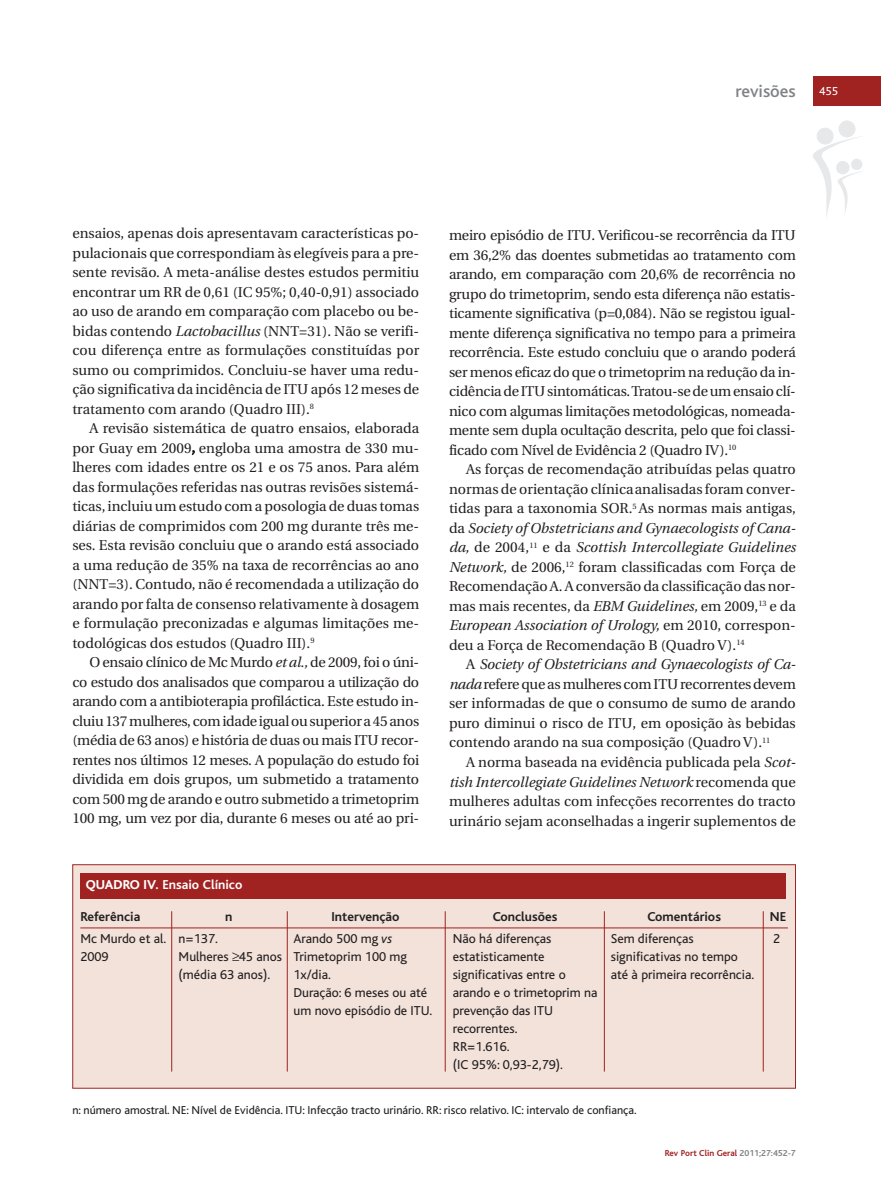
<style>
.page{position:relative;width:881px;height:1191px;background:#fff}
.page>*{position:absolute;margin:0;border:0;box-sizing:border-box;transform-origin:0 0}
.t1{font:500 18px "Bliss";color:#808285}
.t2{font:14.25px/19.5px "Utopia";color:#231f20;text-align:justify}
.t3{font:13.5px/18px "Bliss";color:#231f20}
.t4{font:700 13.5px "Bliss";color:#231f20}
.t5{font:700 13.5px "Bliss";color:#fff}
.t6{font:12px "Bliss";color:#231f20}
.t7{font:12px "Bliss";color:#fff}
.t8{font:700 9px "Bliss";color:#a02322}
.s1{font-style:italic}
.s2{font-weight:800}
.s3{color:#808285}
</style>
<div class="page">
<svg style="left:813px;top:120px;width:49px;height:97px"></svg>
<div style="left:812px;top:77px;width:68px;height:29px;background:#a02322"></div>
<div style="left:73px;top:865px;width:721px;height:222px;background:#f2e2da"></div>
<div style="left:72px;top:864px;width:723px;height:224px;border:1px solid #a02322"></div>
<hr style="left:80px;top:927px;width:707px;height:1px;background:#a02322">
<div style="left:81px;top:873px;width:704px;height:25px;background:#a02322"></div>
<hr style="left:171px;top:911px;width:1px;height:160px;background:#a02322">
<hr style="left:287px;top:911px;width:1px;height:160px;background:#a02322">
<hr style="left:444px;top:911px;width:1px;height:160px;background:#a02322">
<hr style="left:603px;top:911px;width:1px;height:160px;background:#a02322">
<hr style="left:762px;top:911px;width:1px;height:160px;background:#a02322">
<p class="t1" style="left:735px;top:85px;width:62px">revisões</p>
<p class="t7" style="left:819px;top:87px;width:20px">455</p>
<p class="t2" style="left:72px;top:225px;width:348px">ensaios, apenas dois apresentavam características po&shy;pulacionais que correspondiam às elegíveis para a pre&shy;sente revisão. A meta-análise destes estudos permitiu encontrar um RR de 0,61 (IC 95%; 0,40-0,91) associado ao uso de arando em comparação com placebo ou be&shy;bidas contendo <span class="s1">Lactobacillus</span> (NNT=31). Não se verifi&shy;cou diferença entre as formulações constituídas por sumo ou comprimidos. Concluiu-se haver uma redu&shy;ção significativa da incidência de ITU após 12 meses de tratamento com arando (Quadro III).<sup>8</sup></p>
<p class="t2" style="left:72px;top:420px;width:348px;text-indent:17px">A revisão sistemática de quatro ensaios, elaborada por Guay em 2009, engloba uma amostra de 330 mu&shy;lheres com idades entre os 21 e os 75 anos. Para além das formulações referidas nas outras revisões sistemá&shy;ticas, incluiu um estudo com a posologia de duas tomas diárias de comprimidos com 200 mg durante três me&shy;ses. Esta revisão concluiu que o arando está associado a uma redução de 35% na taxa de recorrências ao ano (NNT=3). Contudo, não é recomendada a utilização do arando por falta de consenso relativamente à dosagem e formulação preconizadas e algumas limitações me&shy;todológicas dos estudos (Quadro III).<sup>9</sup></p>
<p class="t2" style="left:72px;top:654px;width:348px;text-indent:17px">O ensaio clínico de Mc Murdo <span class="s1">et al.,</span> de 2009, foi o úni&shy;co estudo dos analisados que comparou a utilização do arando com a antibioterapia profiláctica. Este estudo in&shy;cluiu137mulheres,comidadeigualousuperiora45anos (média de 63 anos) e história de duas ou mais ITU recor&shy;rentes nos últimos 12 meses. A população do estudo foi dividida em dois grupos, um submetido a tratamento com 500 mg de arando e outro submetido a trimetoprim 100 mg, um vez por dia, durante 6 meses ou até ao pri-</p>
<p class="t5" style="left:86px;top:879px;width:158px"><span class="s2">QUADRO IV.</span> Ensaio Clínico</p>
<p class="t2" style="left:449px;top:227px;width:348px">meiro episódio de ITU. Verificou-se recorrência da ITU em 36,2% das doentes submetidas ao tratamento com arando, em comparação com 20,6% de recorrência no grupo do trimetoprim, sendo esta diferença não estatis&shy;ticamente significativa (p=0,084). Não se registou igual&shy;mente diferença significativa no tempo para a primeira recorrência. Este estudo concluiu que o arando poderá ser menos eficaz do que o trimetoprim na redução da in&shy;cidênciadeITUsintomáticas.Tratou-sedeumensaioclí&shy;nico com algumas limitações metodológicas, nomeada&shy;mente sem dupla ocultação descrita, pelo que foi classi&shy;ficado com Nível de Evidência 2 (Quadro IV).<sup>10</sup></p>
<p class="t2" style="left:449px;top:461px;width:348px;text-indent:17px">As forças de recomendação atribuídas pelas quatro normas de orientação clínicaanalisadas foram conver&shy;tidas para a taxonomia SOR.<sup>5</sup> As normas mais antigas, da <span class="s1">Society of Obstetricians and Gynaecologists of Cana&shy;da,</span> de 2004,<sup>11</sup> e da <span class="s1">Scottish Intercollegiate Guidelines Network,</span> de 2006,<sup>12</sup> foram classificadas com Força de Recomendação A. A conversão da classificação das nor&shy;mas mais recentes, da <span class="s1">EBM Guidelines,</span> em 2009,<sup>13</sup> e da <span class="s1">European Association of Urology,</span> em 2010, correspon&shy;deu a Força de Recomendação B (Quadro V).<sup>14</sup></p>
<p class="t2" style="left:449px;top:656px;width:348px;text-indent:17px">A <span class="s1">Society of Obstetricians and Gynaecologists of Ca&shy;nada</span>refereque asmulheres comITUrecorrentesdevem ser informadas de que o consumo de sumo de arando puro diminui o risco de ITU, em oposição às bebidas contendo arando na sua composição (Quadro V).<sup>11</sup></p>
<p class="t2" style="left:449px;top:753px;width:348px;text-indent:17px">A norma baseada na evidência publicada pela <span class="s1">Scot&shy;tish Intercollegiate Guidelines Network</span> recomenda que mulheres adultas com infecções recorrentes do tracto urinário sejam aconselhadas a ingerir suplementos de</p>
<p class="t4" style="left:80px;top:912px;width:61px">Referência</p>
<p class="t4" style="left:225px;top:912px;width:9px">n</p>
<p class="t4" style="left:331px;top:912px;width:69px">Intervenção</p>
<p class="t4" style="left:492px;top:912px;width:66px">Conclusões</p>
<p class="t4" style="left:647px;top:912px;width:75px">Comentários</p>
<p class="t4" style="left:769px;top:912px;width:18px">NE</p>
<p class="t3" style="left:80px;top:931px;width:139px">Mc Murdo et al. n=137.</p>
<p class="t3" style="left:293px;top:931px;width:100px">Arando 500 mg <span class="s1">vs</span></p>
<p class="t3" style="left:452px;top:931px;width:100px">Não há diferenças</p>
<p class="t3" style="left:610px;top:931px;width:84px">Sem diferenças</p>
<p class="t3" style="left:772px;top:931px;width:9px">2</p>
<p class="t3" style="left:80px;top:949px;width:30px">2009</p>
<p class="t3" style="left:178px;top:949px;width:230px">Mulheres ≥45 anos Trimetoprim 100 mg</p>
<p class="t3" style="left:452px;top:949px;width:93px">estatisticamente</p>
<p class="t3" style="left:610px;top:949px;width:128px">significativas no tempo</p>
<p class="t3" style="left:178px;top:967px;width:93px">(média 63 anos).</p>
<p class="t3" style="left:293px;top:967px;width:39px">1x/dia.</p>
<p class="t3" style="left:452px;top:967px;width:114px">significativas entre o</p>
<p class="t3" style="left:610px;top:967px;width:145px">até à primeira recorrência.</p>
<p class="t3" style="left:293px;top:985px;width:135px">Duração: 6 meses ou até</p>
<p class="t3" style="left:452px;top:985px;width:146px">arando e o trimetoprim na</p>
<p class="t3" style="left:293px;top:1003px;width:140px">um novo episódio de ITU.</p>
<p class="t3" style="left:452px;top:1003px;width:112px">prevenção das ITU recorrentes.<br>RR=1.616.<br>(IC 95%: 0,93-2,79).</p>
<p class="t6" style="left:72px;top:1105px;width:565px">n: número amostral. NE: Nível de Evidência. ITU: Infecção tracto urinário. RR: risco relativo. IC: intervalo de confiança.</p>
<p class="t8" style="left:664px;top:1149px;width:132px">Rev Port Clin Geral <span class="s3">2011;27:452-7</span></p>
</div>
